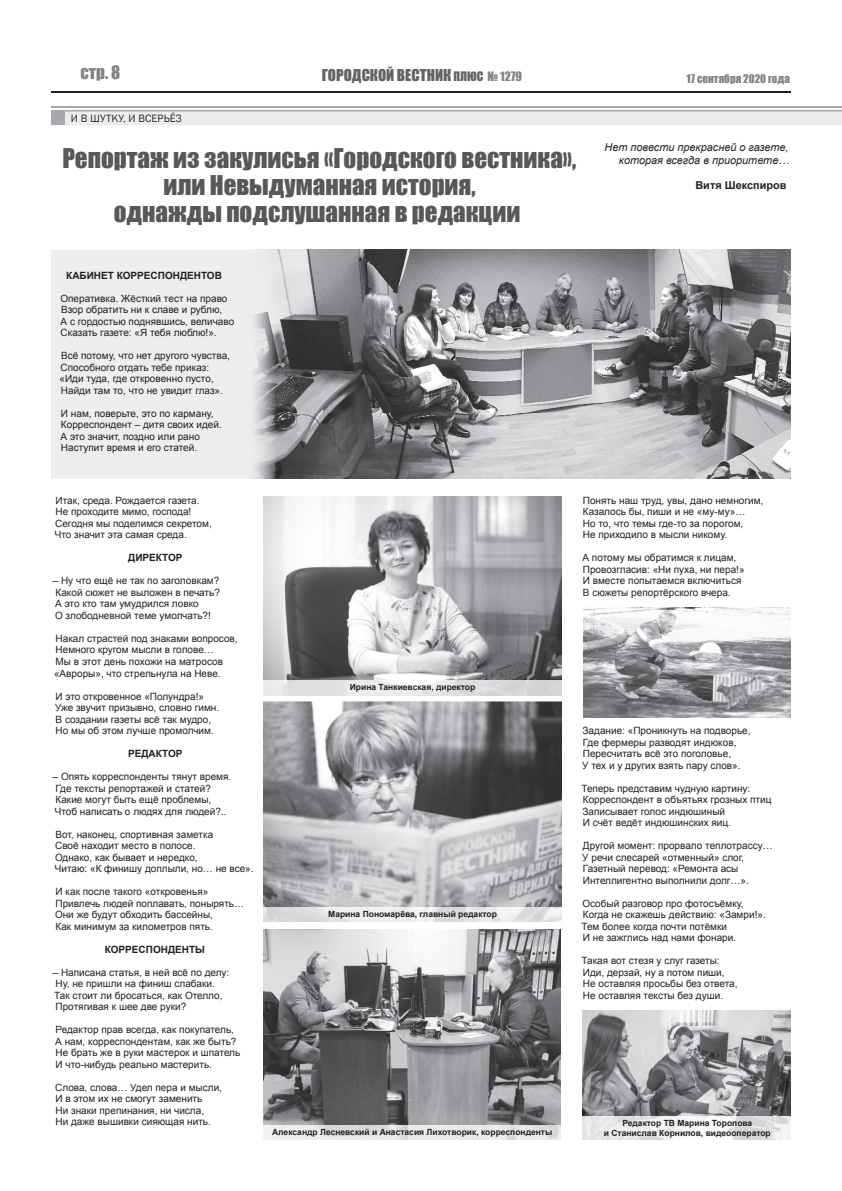
<style>
.page{position:relative;width:842px;height:1191px;background:#fff}
.page>*{position:absolute;margin:0;border:0;box-sizing:border-box;transform-origin:0 0}
.t1{font:25px/27px "Impact";color:#57585a;text-align:center}
.t2{font:17px "Impact";color:#808285}
.t3{font:15px "Impact";color:#636366}
.t4{font:11px "Impact";color:#808285}
.t5{font:11px "Franklin Gothic";color:#231f20}
.t6{font:italic 10.9px/12.5px "Arial";color:#231f20;text-align:right}
.t7{font:700 10.9px "Arial";color:#231f20}
.t8{font:10px/11.5px "Arial";color:#231f20}
.t9{font:700 10px "Arial";color:#231f20}
.t10{font:700 8.5px/9.5px "Arial";color:#231f20;text-align:center}
.s1{font-size:12px}
.s2{font-size:12px;color:#808285}
</style>
<div class="page">
<hr style="left:51px;top:91px;width:740px;height:1px;background:#231f20">
<div style="left:51px;top:250px;width:740px;height:228px;background:#eeeeef"></div>
<div style="left:51px;top:111px;width:14px;height:14px;background:#a8a9ad"></div>
<svg style="left:55px;top:106px;width:531px;height:19px"></svg>
<img style="left:264px;top:496px;width:297px;height:184px">
<img style="left:263px;top:702px;width:298px;height:205px">
<img style="left:263px;top:929px;width:297px;height:211px">
<img style="left:584px;top:607px;width:207px;height:110px">
<img style="left:583px;top:1010px;width:208px;height:130px">
<svg style="left:263px;top:680px;width:298px;height:15px;background:#e2e2e4"></svg>
<svg style="left:263px;top:907px;width:298px;height:15px"></svg>
<svg style="left:560px;top:1125px;width:1px;height:15px"></svg>
<svg style="left:263px;top:1125px;width:1px;height:15px"></svg>
<svg style="left:582px;top:1116px;width:1px;height:24px"></svg>
<img style="left:248px;top:249px;width:543px;height:1px">
<img style="left:248px;top:478px;width:509px;height:1px">
<img style="left:253px;top:250px;width:538px;height:228px">
<h2 class="t2" style="left:80px;top:59px;width:41px">стр. 8</h2>
<h3 class="t3" style="left:322px;top:64px;width:202px">ГОРОДСКОЙ ВЕСТНИК <span class="s1">ПЛЮС</span> <span class="s2">№ 1279</span></h3>
<p class="t4" style="left:686px;top:70px;width:105px">17 сентября 2020 года</p>
<p class="t5" style="left:71px;top:111px;width:112px">И В ШУТКУ, И ВСЕРЬЁЗ</p>
<p class="t6" style="left:605px;top:142px;width:186px">Нет повести прекрасней о газете, которая всегда в приоритете…</p>
<p class="t7" style="left:695px;top:178px;width:92px">Витя Шекспиров</p>
<h1 class="t1" style="left:62px;top:144px;width:515px">Репортаж из закулисья «Городского вестника», или Невыдуманная история,<br>однажды подслушанная в редакции</h1>
<p class="t9" style="left:66px;top:269px;width:157px">КАБИНЕТ КОРРЕСПОНДЕНТОВ</p>
<p class="t8" style="left:60px;top:293px;width:175px">Оперативка. Жёсткий тест на право Взор обратить ни к славе и рублю,<br>А с гордостью поднявшись, величаво Сказать газете: «Я тебя люблю!».</p>
<p class="t8" style="left:59px;top:350px;width:172px">Всё потому, что нет другого чувства, Способного отдать тебе приказ: «Иди туда, где откровенно пусто, Найди там то, что не увидит глаз».</p>
<p class="t8" style="left:61px;top:408px;width:163px">И нам, поверьте, это по карману,<br>Корреспондент – дитя своих идей.<br>А это значит, поздно или рано<br>Наступит время и его статей.</p>
<p class="t8" style="left:55px;top:495px;width:159px">Итак, среда. Рождается газета.<br>Не проходите мимо, господа!<br>Сегодня мы поделимся секретом,<br>Что значит эта самая среда.</p>
<p class="t9" style="left:128px;top:551px;width:56px">ДИРЕКТОР</p>
<p class="t8" style="left:53px;top:575px;width:169px">– Ну что ещё не так по заголовкам?<br>Какой сюжет не выложен в печать?<br>А это кто там умудрился ловко<br>О злободневной теме умолчать?!</p>
<p class="t8" style="left:54px;top:633px;width:185px">Накал страстей под знаками вопросов, Немного кругом мысли в голове…<br>Мы в этот день похожи на матросов «Авроры», что стрельнула на Неве.</p>
<p class="t8" style="left:55px;top:690px;width:166px">И это откровенное «Полундра!»<br>Уже звучит призывно, словно гимн.<br>В создании газеты всё так мудро,<br>Но мы об этом лучше промолчим.</p>
<p class="t9" style="left:128px;top:747px;width:56px">РЕДАКТОР</p>
<p class="t8" style="left:53px;top:771px;width:180px">– Опять корреспонденты тянут время.<br>Где тексты репортажей и статей?<br>Какие могут быть ещё проблемы, Чтоб написать о людях для людей?..</p>
<p class="t8" style="left:55px;top:828px;width:200px">Вот, наконец, спортивная заметка<br>Своё находит место в полосе.<br>Однако, как бывает и нередко,<br>Читаю: «К финишу доплыли, но… не все».</p>
<p class="t8" style="left:55px;top:886px;width:191px">И как после такого «откровенья» Привлечь людей поплавать, понырять… Они же будут обходить бассейны,<br>Как минимум за километров пять.</p>
<p class="t9" style="left:105px;top:942px;width:102px">КОРРЕСПОНДЕНТЫ</p>
<p class="t8" style="left:53px;top:966px;width:178px">– Написана статья, в ней всё по делу:<br>Ну, не пришли на финиш слабаки.<br>Так стоит ли бросаться, как Отелло,<br>Протягивая к шее две руки?</p>
<p class="t8" style="left:55px;top:1024px;width:187px">Редактор прав всегда, как покупатель, А нам, корреспондентам, как же быть?<br>Не брать же в руки мастерок и шпатель И что-нибудь реально мастерить.</p>
<p class="t8" style="left:55px;top:1081px;width:168px">Слова, слова… Удел пера и мысли,<br>И в этом их не смогут заменить<br>Ни знаки препинания, ни числа,<br>Ни даже вышивки сияющая нить.</p>
<p class="t10" style="left:350px;top:682px;width:127px">Ирина Танкиевская, директор</p>
<p class="t10" style="left:328px;top:909px;width:170px">Марина Пономарёва, главный редактор</p>
<p class="t8" style="left:583px;top:495px;width:182px">Понять наш труд, увы, дано немногим,<br>Казалось бы, пиши и не «му-му»…<br>Но то, что темы где-то за порогом,<br>Не приходило в мысли никому.</p>
<p class="t8" style="left:582px;top:552px;width:164px">А потому мы обратимся к лицам,<br>Провозгласив: «Ни пуха, ни пера!»<br>И вместе попытаемся включиться<br>В сюжеты репортёрского вчера.</p>
<p class="t8" style="left:582px;top:725px;width:170px">Задание: «Проникнуть на подворье,<br>Где фермеры разводят индюков,<br>Пересчитать всё это поголовье,<br>У тех и у других взять пару слов».</p>
<p class="t8" style="left:581px;top:782px;width:191px">Теперь представим чудную картину:<br>Корреспондент в объятьях грозных птиц Записывает голос индюшиный<br>И счёт ведёт индюшинских яиц.</p>
<p class="t8" style="left:582px;top:840px;width:192px">Другой момент: прорвало теплотрассу… У речи слесарей «отменный» слог, Газетный перевод: «Ремонта асы Интеллигентно выполнили долг…».</p>
<p class="t8" style="left:581px;top:897px;width:186px">Особый разговор про фотосъёмку,<br>Когда не скажешь действию: «Замри!».<br>Тем более когда почти потёмки<br>И не зажглись над нами фонари.</p>
<p class="t8" style="left:581px;top:955px;width:157px">Такая вот стезя у слуг газеты:<br>Иди, дерзай, ну а потом пиши,<br>Не оставляя просьбы без ответа,<br>Не оставляя тексты без души.</p>
<p class="t10" style="left:272px;top:1127px;width:282px">Александр Лесневский и Анастасия Лихотворик, корреспонденты</p>
<p class="t10" style="left:604px;top:1119px;width:168px">Редактор ТВ Марина Торопова<br>и Станислав Корнилов, видеооператор</p>
</div>
